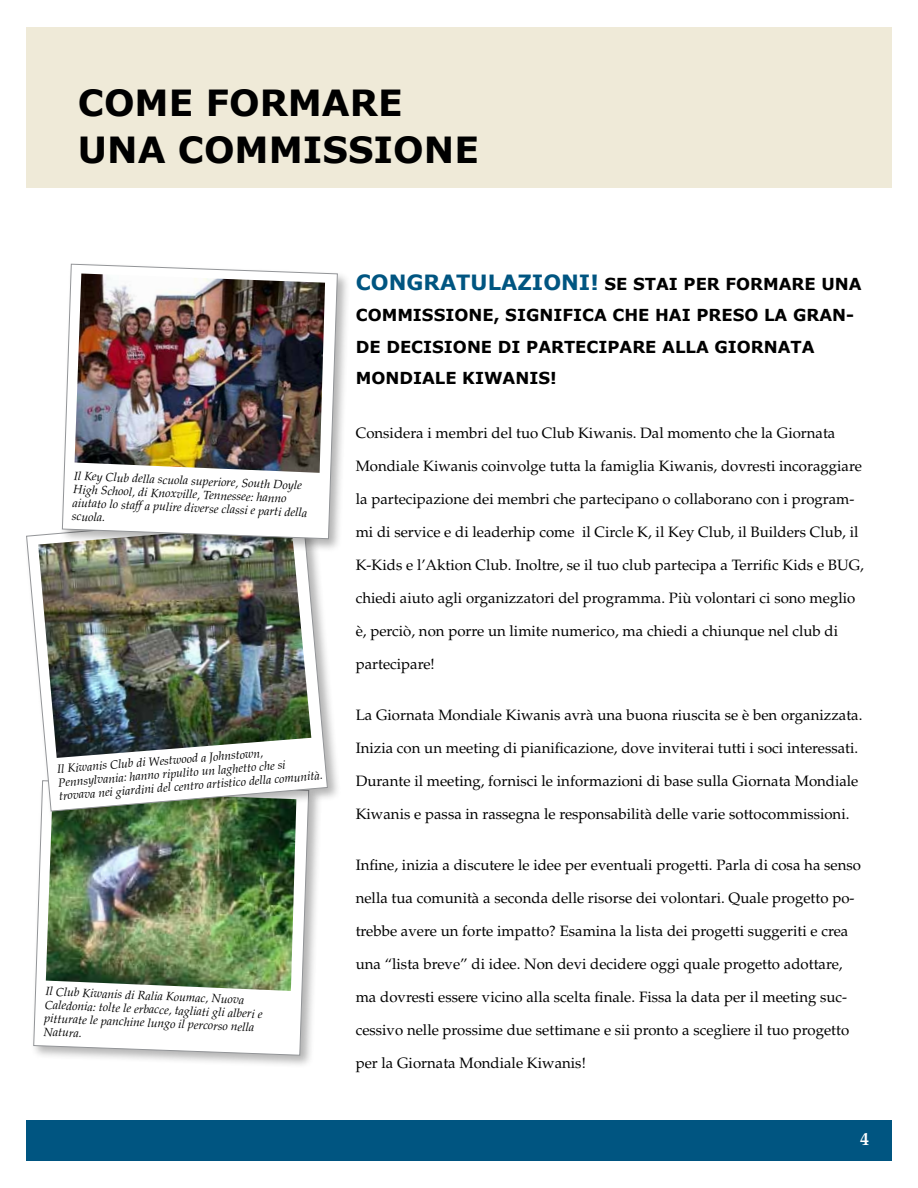
<style>
.page{position:relative;width:918px;height:1188px;background:#fff}
.page>*{position:absolute;margin:0;border:0;box-sizing:border-box;transform-origin:0 0}
.t1{font:700 36px/46.5px "Verdana";color:#000}
.t2{font:700 18px "Palatino LT Std";color:#fff}
.t3{font:700 16.5px/31.5px "Verdana";color:#000}
.t4{font:15px/33px "Palatino LT Std";color:#000}
.t5{font:italic 12px/13.8px "Palatino LT Std";color:#000}
.s1{font-size:21px;color:#005581}
</style>
<div class="page">
<div style="left:26px;top:27px;width:866px;height:160px;background:#efead8"></div>
<div style="left:26px;top:1121px;width:866px;height:40px;background:#005581"></div>
<div style="left:31px;top:778px;width:291px;height:291px;background:#000;opacity:.3"></div>
<svg style="left:33px;top:825px;width:277px;height:231px"></svg>
<img style="left:46px;top:825px;width:250px;height:166px">
<div style="left:24px;top:510px;width:317px;height:315px;background:#000;opacity:.3"></div>
<svg style="left:25px;top:511px;width:303px;height:301px"></svg>
<img style="left:38px;top:523px;width:273px;height:235px">
<div style="left:59px;top:261px;width:292px;height:291px;background:#000;opacity:.3"></div>
<svg style="left:61px;top:263px;width:277px;height:277px"></svg>
<img style="left:75px;top:274px;width:250px;height:199px">
<h1 class="t1" style="left:78px;top:80px;width:326px">COME FORMARE<br>UNA COMMISSI</h1>
<h1 class="t1" style="left:393px;top:127px;width:87px">ONE</h1>
<p class="t3" style="left:356px;top:268px;width:507px"><span class="s1">CONGRATU LAZIONI !</span> SE STAI PER FORMARE U NA<br>COMMISSI</p>
<p class="t3" style="left:454px;top:299px;width:401px">ONE, SIGNI FICA CHE HAI PRESO LA GRAN-</p>
<p class="t5" style="left:74px;top:468px;width:237px;rotate:3deg">Il Key Club della scuola superiore, South Doyle High School, di Knoxville, Tennessee: hanno aiutato lo staff a pulire diverse classi e parti della scuola.</p>
<p class="t5" style="left:56px;top:763px;width:266px;rotate:-5deg">Il Kiwanis Club di Westwood a Johnstown,<br>Pennsylvania: hanno ripulito un laghetto che si trovava nei giardini del centro artistico della comunità.</p>
<p class="t5" style="left:46px;top:984px;width:219px;rotate:3deg">Il Club Kiwanis di Ralia Koumac, Nuova Caledonia: tolte le erbacce, tagliati gli alberi e pitturate le panchine lungo il percorso nella Natura.</p>
<p class="t3" style="left:356px;top:331px;width:67px">DE DECISI</p>
<p class="t3" style="left:453px;top:331px;width:146px">ONE DI PARTECIP</p>
<p class="t3" style="left:620px;top:331px;width:197px">ARE ALLA GIORNATA</p>
<p class="t3" style="left:356px;top:362px;width:203px">M ONDIALE KIWANIS!</p>
<p class="t4" style="left:356px;top:417px;width:481px">Considera i membri del tuo Club Kiwanis. Dal momento che la Giornata</p>
<p class="t4" style="left:356px;top:450px;width:508px">Mondiale Kiwanis coinvolge tutta la famiglia Kiwanis, dovresti incoraggiare</p>
<p class="t4" style="left:356px;top:483px;width:500px">la partecipazione dei membri che partecipano o collaborano con i program-</p>
<p class="t4" style="left:356px;top:516px;width:504px">mi di service e di leaderhip come il Circle K, il Key Club, il Builders Club, il</p>
<p class="t4" style="left:356px;top:549px;width:510px">K-Kids e l’Aktion Club. Inoltre, se il tuo club partecipa a Terrific Kids e BUG,</p>
<p class="t4" style="left:356px;top:582px;width:501px">chiedi aiuto agli organizzatori del programma. Più volontari ci sono meglio</p>
<p class="t4" style="left:356px;top:615px;width:484px">è, perciò, non porre un limite numerico, ma chiedi a chiunque nel club di</p>
<p class="t4" style="left:356px;top:648px;width:81px">partecipare!</p>
<p class="t4" style="left:356px;top:699px;width:508px">La Giornata Mondiale Kiwanis avrà una buona riuscita se è ben organizzata.</p>
<p class="t4" style="left:356px;top:732px;width:504px">Inizia con un meeting di pianificazione, dove inviterai tutti i soci interessati.</p>
<p class="t4" style="left:356px;top:765px;width:504px">Durante il meeting, fornisci le informazioni di base sulla Giornata Mondiale</p>
<p class="t4" style="left:356px;top:798px;width:495px">Kiwanis e passa in rassegna le responsabilità delle varie sottocommissioni.</p>
<p class="t4" style="left:356px;top:849px;width:507px">Infine, inizia a discutere le idee per eventuali progetti. Parla di cosa ha senso</p>
<p class="t4" style="left:356px;top:882px;width:500px">nella tua comunità a seconda delle risorse dei volontari. Quale progetto po&shy;trebbe avere un forte impatto? Esamina la lista dei progetti suggeriti e crea</p>
<p class="t4" style="left:356px;top:948px;width:488px">una “lista breve” di idee. Non devi decidere oggi quale progetto adottare,</p>
<p class="t4" style="left:356px;top:981px;width:493px">ma dovresti essere vicino alla scelta finale. Fissa la data per il meeting suc-</p>
<p class="t4" style="left:356px;top:1014px;width:495px">cessivo nelle prossime due settimane e sii pronto a scegliere il tuo progetto</p>
<p class="t4" style="left:356px;top:1047px;width:232px">per la Giornata Mondiale Kiwanis!</p>
<p class="t2" style="left:860px;top:1129px;width:10px">4</p>
</div>
